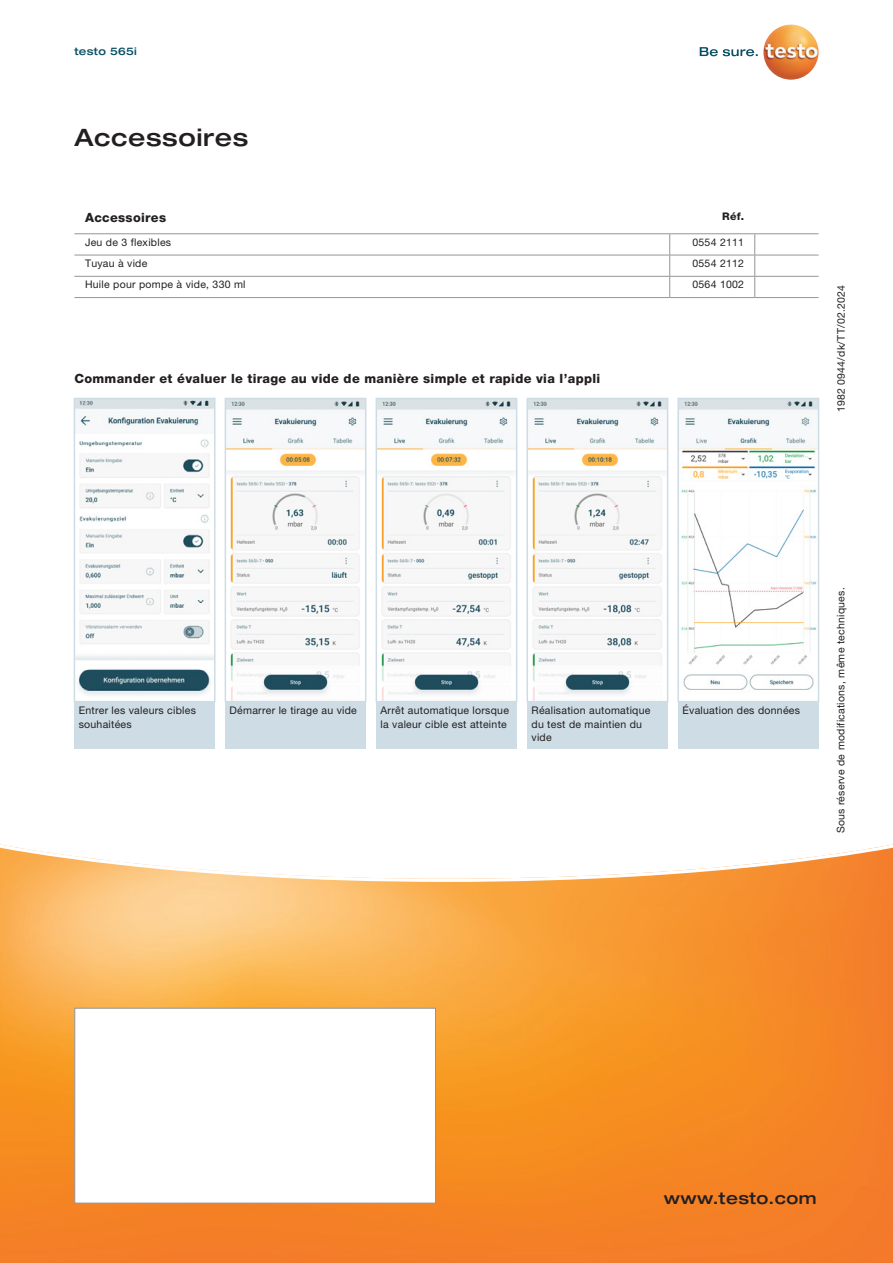
<style>
.page{position:relative;width:893px;height:1263px;background:#fff}
.page>*{position:absolute;margin:0;border:0;box-sizing:border-box;transform-origin:0 0}
.t1{font:500 expanded 24px "Helvetica Neue LTW1 G";letter-spacing:.025em;color:#231f20}
.t2{font:500 expanded 16.5px "Helvetica Neue LTW1 G";letter-spacing:.025em;color:#231f20}
.t3{font:800 12.75px "Helvetica Neue LTW1 G";letter-spacing:.025em;color:#231f20}
.t4{font:10.5px/13.5px "Helvetica Neue LTW1 G";letter-spacing:.025em;color:#231f20}
.t5{font:500 expanded 10.5px "Helvetica Neue LTW1 G";letter-spacing:.025em;color:#074f64}
.t6{font:800 10.5px "Helvetica Neue LTW1 G";color:#231f20}
</style>
<div class="page">
<svg style="left:0;top:844px;width:893px;height:419px;background:#f79e46"></svg>
<svg style="left:700px;top:47px;width:58px;height:9px"></svg>
<img style="left:763px;top:24px;width:56px;height:56px;border-radius:28px">
<div style="left:74px;top:702px;width:141px;height:47px;background:#cedce5"></div>
<div style="left:225px;top:702px;width:141px;height:47px;background:#cedce5"></div>
<div style="left:376px;top:702px;width:141px;height:47px;background:#cedce5"></div>
<div style="left:527px;top:702px;width:141px;height:47px;background:#cedce5"></div>
<div style="left:678px;top:702px;width:141px;height:47px;background:#cedce5"></div>
<img style="left:77px;top:401px;width:135px;height:294px">
<div style="left:74px;top:398px;width:141px;height:304px;border:2px solid #cedce5"></div>
<img style="left:379px;top:401px;width:135px;height:298px">
<div style="left:376px;top:398px;width:141px;height:304px;border:2px solid #cedce5"></div>
<img style="left:228px;top:401px;width:135px;height:298px">
<div style="left:225px;top:398px;width:141px;height:304px;border:2px solid #cedce5"></div>
<img style="left:529px;top:401px;width:136px;height:298px">
<div style="left:526px;top:398px;width:142px;height:304px;border:2px solid #cedce5"></div>
<img style="left:680px;top:401px;width:136px;height:289px">
<div style="left:677px;top:398px;width:142px;height:304px;border:2px solid #cedce5"></div>
<hr style="left:74px;top:233px;width:596px;height:1px;background:#939598">
<hr style="left:670px;top:233px;width:85px;height:1px;background:#939598">
<hr style="left:755px;top:233px;width:64px;height:1px;background:#939598">
<hr style="left:74px;top:255px;width:596px;height:1px;background:#939598">
<hr style="left:670px;top:255px;width:85px;height:1px;background:#939598">
<hr style="left:755px;top:255px;width:64px;height:1px;background:#939598">
<hr style="left:74px;top:276px;width:596px;height:1px;background:#939598">
<hr style="left:670px;top:276px;width:85px;height:1px;background:#939598">
<svg style="left:669px;top:234px;width:1px;height:63px"></svg>
<hr style="left:755px;top:276px;width:64px;height:1px;background:#939598">
<svg style="left:754px;top:234px;width:1px;height:63px"></svg>
<hr style="left:74px;top:297px;width:596px;height:1px;background:#939598">
<hr style="left:670px;top:297px;width:85px;height:1px;background:#939598">
<hr style="left:755px;top:297px;width:64px;height:1px;background:#939598">
<div style="left:74px;top:1008px;width:362px;height:195px;background:#fff;border:1px solid #939598"></div>
<p class="t5" style="left:74px;top:44px;width:64px">testo 565i</p>
<h1 class="t1" style="left:74px;top:122px;width:175px">Accessoires</h1>
<p class="t3" style="left:85px;top:210px;width:83px">Accessoires</p>
<p class="t6" style="left:722px;top:210px;width:23px">Réf.</p>
<p class="t4" style="left:85px;top:235px;width:88px">Jeu de 3 flexibles</p>
<p class="t4" style="left:692px;top:235px;width:53px">0554 2111</p>
<p class="t4" style="left:85px;top:256px;width:64px">Tuyau à vide</p>
<p class="t4" style="left:692px;top:256px;width:53px">0554 2112</p>
<p class="t4" style="left:85px;top:277px;width:162px">Huile pour pompe à vide, 330 ml</p>
<p class="t4" style="left:692px;top:277px;width:53px">0564 1002</p>
<p class="t3" style="left:74px;top:371px;width:527px">Commander et évaluer le tirage au vide de manière simple et rapide via l’appli</p>
<p class="t4" style="left:834px;top:412px;width:129px;rotate:-90deg">1982 0944/dk/TT/02.2024</p>
<p class="t4" style="left:79px;top:704px;width:119px">Entrer les valeurs cibles souhaitées</p>
<p class="t4" style="left:230px;top:704px;width:129px">Démarrer le tirage au vide</p>
<p class="t4" style="left:381px;top:704px;width:130px">Arrêt automatique lorsque la valeur cible est atteinte</p>
<p class="t4" style="left:531px;top:704px;width:120px">Réalisation automatique du test de maintien du vide</p>
<p class="t4" style="left:682px;top:704px;width:119px">Évaluation des données</p>
<p class="t4" style="left:834px;top:833px;width:248px;rotate:-90deg">Sous réserve de modifications, même techniques.</p>
<h2 class="t2" style="left:664px;top:1187px;width:154px">www.testo.com</h2>
</div>
